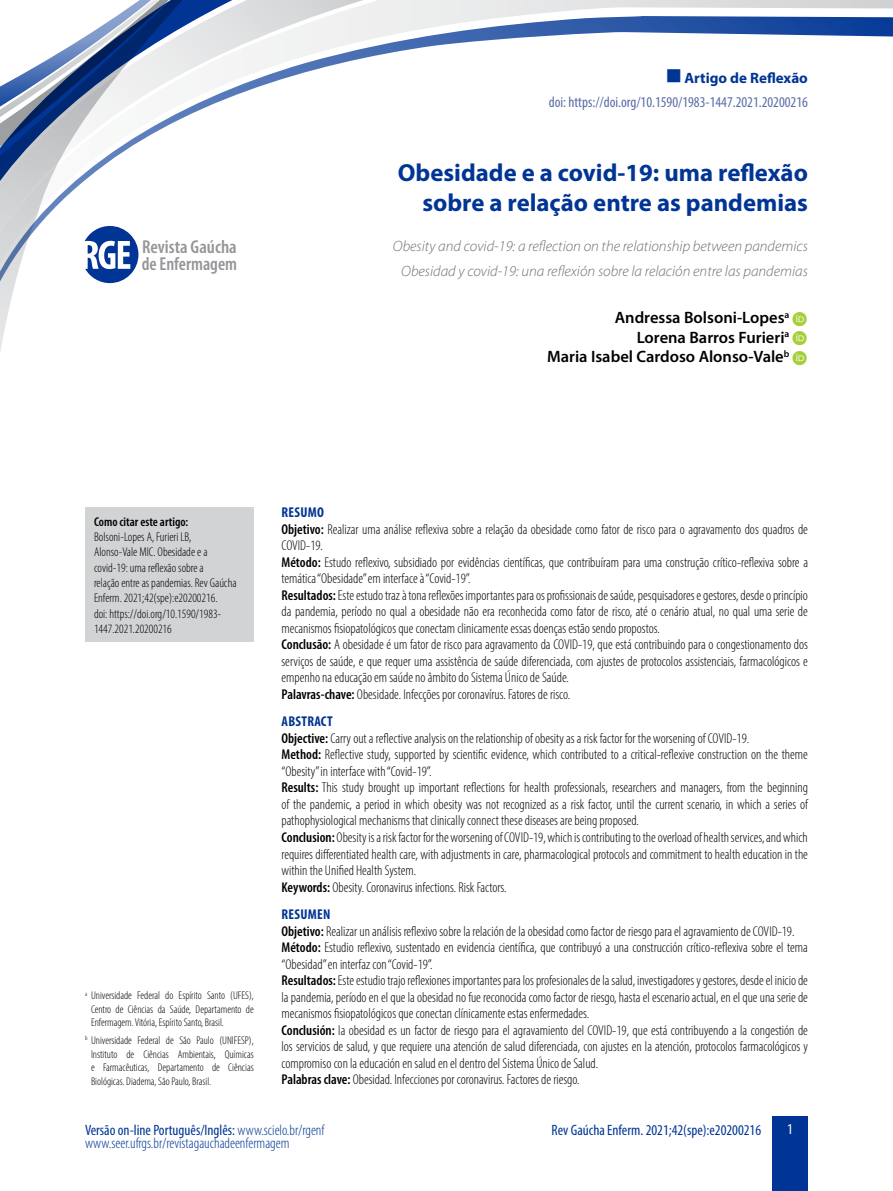
<style>
.page{position:relative;width:893px;height:1191px;background:#fff}
.page>*{position:absolute;margin:0;border:0;box-sizing:border-box;transform-origin:0 0}
.t1{font:700 24.75px/29.7px "Myriad Pro";color:#003595;text-align:right}
.t2{font:600 condensed 18.75px/16.6px "Myriad Pro";color:#939598}
.t3{font:600 16.5px/19.5px "Myriad Pro";color:#000;text-align:right}
.t4{font:italic 300 15px/25px "Myriad Pro";color:#6d6e71;text-align:center}
.t5{font:condensed 15px "Myriad Pro";color:#003595}
.t6{font:condensed 15px "Myriad Pro";color:#5a6da7}
.t7{font:300 condensed 15px "Myriad Pro";color:#003595}
.t8{font:700 15px "Myriad Pro";color:#003595}
.t9{font:condensed 15px "Myriad Pro";color:#fff}
.t10{font:300 condensed 14.25px/16.5px "Myriad Pro";color:#000}
.t11{font:300 condensed 12.75px/15.3px "Myriad Pro";color:#000}
.t12{font:600 condensed 12.75px "Myriad Pro";color:#000}
.t13{font:300 condensed 11.25px/13.5px "Myriad Pro";color:#000;text-align:justify}
.s1{font-weight:700;color:#003595}
.s2{font-weight:600}
.s3{font-weight:300}
</style>
<div class="page">
<svg style="left:202px;top:0;width:691px;height:109px"></svg>
<svg style="left:0;top:0;width:202px;height:352px"></svg>
<div style="left:772px;top:1116px;width:36px;height:75px;background:#003595"></div>
<svg style="left:85px;top:226px;width:53px;height:57px"></svg>
<div style="left:85px;top:507px;width:169px;height:135px;background:#d1d3d4"></div>
<svg style="left:667px;top:69px;width:13px;height:14px"></svg>
<p class="t8" style="left:684px;top:68px;width:125px">Artigo de Reflexão</p>
<h2 class="t2" style="left:142px;top:238px;width:97px">Revista Gaúcha de Enfermagem</h2>
<p class="t6" style="left:549px;top:93px;width:261px">doi: https://doi.org/10.1590/1983-1447.2021.20200216</p>
<h1 class="t1" style="left:398px;top:157px;width:412px">Obesidade e a covid-19: uma reflexão sobre a relação entre as pandemias</h1>
<p class="t4" style="left:393px;top:233px;width:416px">Obesity and covid-19: a reflection on the relationship between pandemics<br>Obesidad y covid-19: una reflexión sobre la relación entre las pandemias</p>
<p class="t3" style="left:547px;top:307px;width:244px">Andressa Bolsoni-Lopes<sup>a<br></sup>Lorena Barros Furieri<sup>a<br></sup>Maria Isabel Cardoso Alonso-Vale<sup>b</sup></p>
<p class="t12" style="left:94px;top:513px;width:96px">Como citar este artigo:</p>
<p class="t11" style="left:94px;top:529px;width:144px">Bolsoni-Lopes A, Furieri LB,<br>Alonso-Vale MIC. Obesidade e a covid-19: uma reflexão sobre a<br>relação entre as pandemias. Rev Gaúcha<br>Enferm. 2021;42(spe):e20200216.<br>doi: https://doi.org/10.1590/1983-<br>1447.2021.20200216</p>
<p class="t13" style="left:91px;top:988px;width:164px;text-indent:-6px"><sup>a</sup> Universidade Federal do Espírito Santo (UFES), Centro de Ciências da Saúde, Departamento de Enfermagem. Vitória, Espírito Santo, Brasil.</p>
<p class="t13" style="left:91px;top:1033px;width:164px;text-indent:-6px"><sup>b</sup> Universidade Federal de São Paulo (UNIFESP), Instituto de Ciências Ambientais, Químicas e Farmacêuticas, Departamento de Ciências Biológicas. Diadema, São Paulo, Brasil.</p>
<p class="t10" style="left:281px;top:504px;width:528px"><span class="s1">RESUMO<br></span><span class="s2">Objetivo:</span> Realizar uma análise reflexiva sobre a relação da obesidade como fator de risco para o agravamento dos quadros de COVID-19.<br><span class="s2">Método:</span> Estudo reflexivo, subsidiado por evidências científicas, que contribuíram para uma construção crítico-reflexiva sobre a temática “Obesidade” em interface à “Covid-19”.<br><span class="s2">Resultados:</span> Este estudo traz à tona reflexões importantes para os profissionais de saúde, pesquisadores e gestores, desde o princípio da pandemia, período no qual a obesidade não era reconhecida como fator de risco, até o cenário atual, no qual uma serie de mecanismos fisiopatológicos que conectam clinicamente essas doenças estão sendo propostos.<br><span class="s2">Conclusão:</span> A obesidade é um fator de risco para agravamento da COVID-19, que está contribuindo para o congestionamento dos serviços de saúde, e que requer uma assistência de saúde diferenciada, com ajustes de protocolos assistenciais, farmacológicos e empenho na educação em saúde no âmbito do Sistema Único de Saúde.<br><span class="s2">Palavras-chave:</span> Obesidade. Infecções por coronavírus. Fatores de risco.</p>
<p class="t10" style="left:281px;top:713px;width:528px"><span class="s1">ABSTRACT<br></span><span class="s2">Objective:</span> Carry out a reflective analysis on the relationship of obesity as a risk factor for the worsening of COVID-19.<br><span class="s2">Method:</span> Reflective study, supported by scientific evidence, which contributed to a critical-reflexive construction on the theme “Obesity” in interface with “Covid-19”.<br><span class="s2">Results:</span> This study brought up important reflections for health professionals, researchers and managers, from the beginning of the pandemic, a period in which obesity was not recognized as a risk factor, until the current scenario, in which a series of pathophysiological mechanisms that clinically connect these diseases are being proposed.<br><span class="s2">Conclusion:</span> Obesity is a risk factor for the worsening of COVID-19, which is contributing to the overload of health services, and which requires differentiated health care, with adjustments in care, pharmacological protocols and commitment to health education in the within the Unified Health System.<br><span class="s2">Keywords:</span> Obesity. Coronavirus infections. Risk Factors.</p>
<p class="t10" style="left:281px;top:906px;width:528px"><span class="s1">RESUMEN<br></span><span class="s2">Objetivo:</span> Realizar un análisis reflexivo sobre la relación de la obesidad como factor de riesgo para el agravamiento de COVID-19.<br><span class="s2">Método:</span> Estudio reflexivo, sustentado en evidencia científica, que contribuyó a una construcción crítico-reflexiva sobre el tema “Obesidad” en interfaz con “Covid-19”.<br><span class="s2">Resultados:</span> Este estudio trajo reflexiones importantes para los profesionales de la salud, investigadores y gestores, desde el inicio de la pandemia, período en el que la obesidad no fue reconocida como factor de riesgo, hasta el escenario actual, en el que una serie de mecanismos fisiopatológicos que conectan clínicamente estas enfermedades.<br><span class="s2">Conclusión:</span> la obesidad es un factor de riesgo para el agravamiento del COVID-19, que está contribuyendo a la congestión de los servicios de salud, y que requiere una atención de salud diferenciada, con ajustes en la atención, protocolos farmacológicos y compromiso con la educación en salud en el dentro del Sistema Único de Salud.<br><span class="s2">Palabras clave:</span> Obesidad. Infecciones por coronavirus. Factores de riesgo.</p>
<p class="t5" style="left:85px;top:1121px;width:241px">Versão on-line Português/Inglês: <span class="s3">www.scielo.br/rgenf</span></p>
<p class="t7" style="left:85px;top:1134px;width:206px">www.seer.ufrgs.br/revistagauchadeenfermagem</p>
<p class="t5" style="left:552px;top:1121px;width:211px">Rev Gaúcha Enferm. 2021;42(spe):e20200216</p>
<p class="t9" style="left:787px;top:1120px;width:7px">1</p>
</div>
